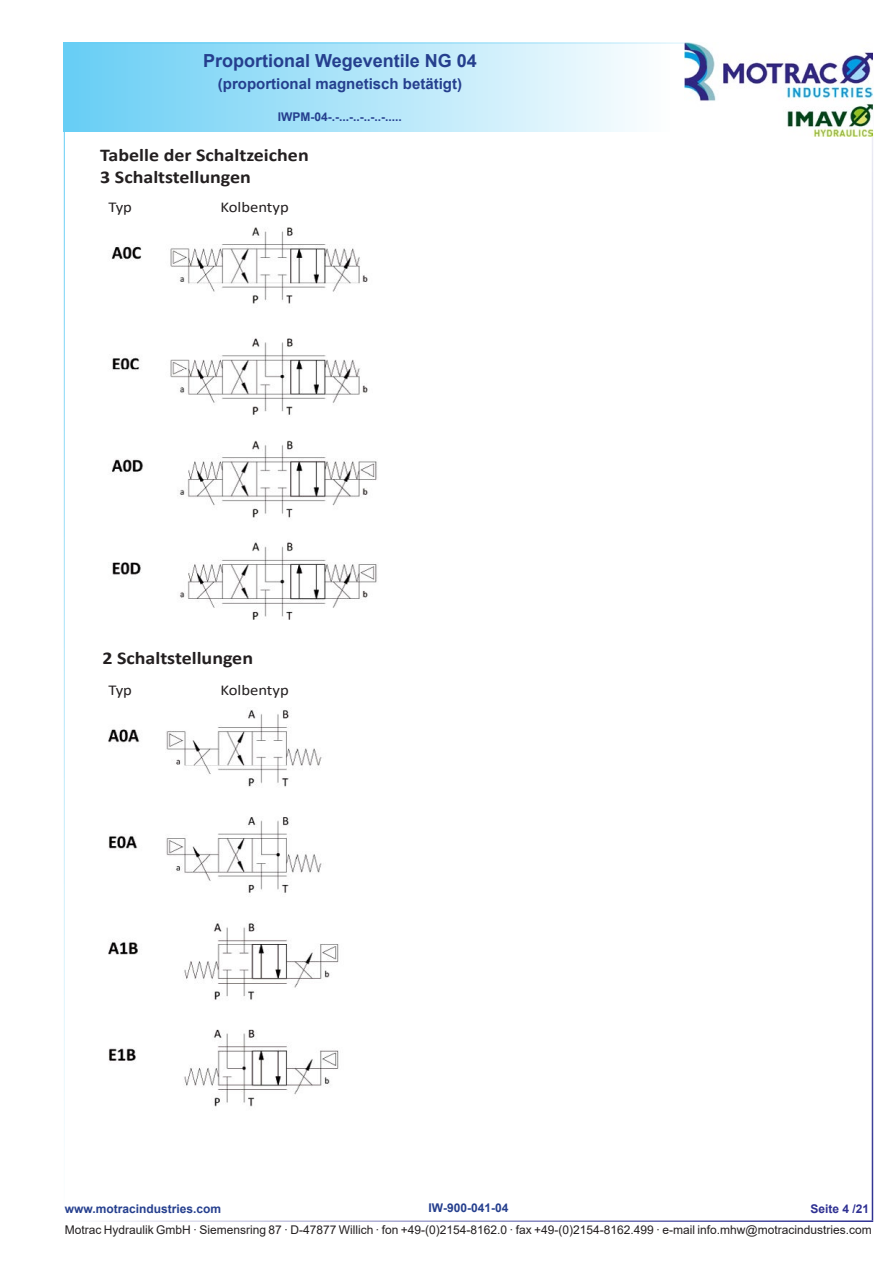
<style>
.page{position:relative;width:893px;height:1263px;background:#fff}
.page>*{position:absolute;margin:0;border:0;box-sizing:border-box;transform-origin:0 0}
.t1{font:700 18px/22.2px "Calibri";color:#231f20;scale:1.11 1}
.t2{font:700 18px "Arial";color:#253f8e}
.t3{font:700 15px "Arial";color:#253f8e}
.t4{font:15px "Calibri";color:#231f20;scale:1.11 1}
.t5{font:12px "Arial";color:#231f20}
.t6{font:700 12px "Arial";color:#253f8e}
.t7{font:700 12px "Arial";color:#2e3092}
</style>
<div class="page">
<div style="left:64px;top:43px;width:606px;height:89px;background:linear-gradient(to right,#66cef5,#fdfefe)"></div>
<hr style="left:64px;top:43px;width:808px;height:1px;background:#67cef5">
<hr style="left:64px;top:1220px;width:809px;height:2px;background:#2e3092">
<hr style="left:64px;top:43px;width:1px;height:1177px;background:#67cef5">
<hr style="left:872px;top:43px;width:1px;height:1177px;background:#2e3092">
<img style="left:685px;top:43px;width:187px;height:93px">
<img style="left:111px;top:227px;width:266px;height:393px">
<img style="left:108px;top:709px;width:231px;height:398px">
<h1 class="t2" style="left:203px;top:54px;width:275px">Proportional Wegeventile NG 04</h1>
<p class="t3" style="left:218px;top:78px;width:246px">(proportional magnetisch betätigt)</p>
<p class="t6" style="left:278px;top:112px;width:126px">IWPM-04-.-...-..-..-..-.....</p>
<h1 class="t1" style="left:100px;top:144px;width:189px">Tabelle der Schaltzeichen<br>3 Schaltstellungen</h1>
<p class="t4" style="left:108px;top:201px;width:23px">Typ</p>
<p class="t4" style="left:220px;top:201px;width:63px">Kolbentyp</p>
<h1 class="t1" style="left:102px;top:646px;width:137px">2 Schaltstellungen</h1>
<p class="t4" style="left:108px;top:684px;width:23px">Typ</p>
<p class="t4" style="left:220px;top:684px;width:63px">Kolbentyp</p>
<p class="t6" style="left:429px;top:1203px;width:81px">IW-900-041-04</p>
<p class="t6" style="left:65px;top:1202px;width:158px">www.motracindustries.com</p>
<p class="t7" style="left:811px;top:1202px;width:60px">Seite 4 /21</p>
<p class="t5" style="left:65px;top:1225px;width:808px">Motrac Hydraulik GmbH · Siemensring 87 · D-47877 Willich · fon +49-(0)2154-8162.0 · fax +49-(0)2154-8162.499 · e-mail info.mhw@motracindustries.com</p>
</div>
